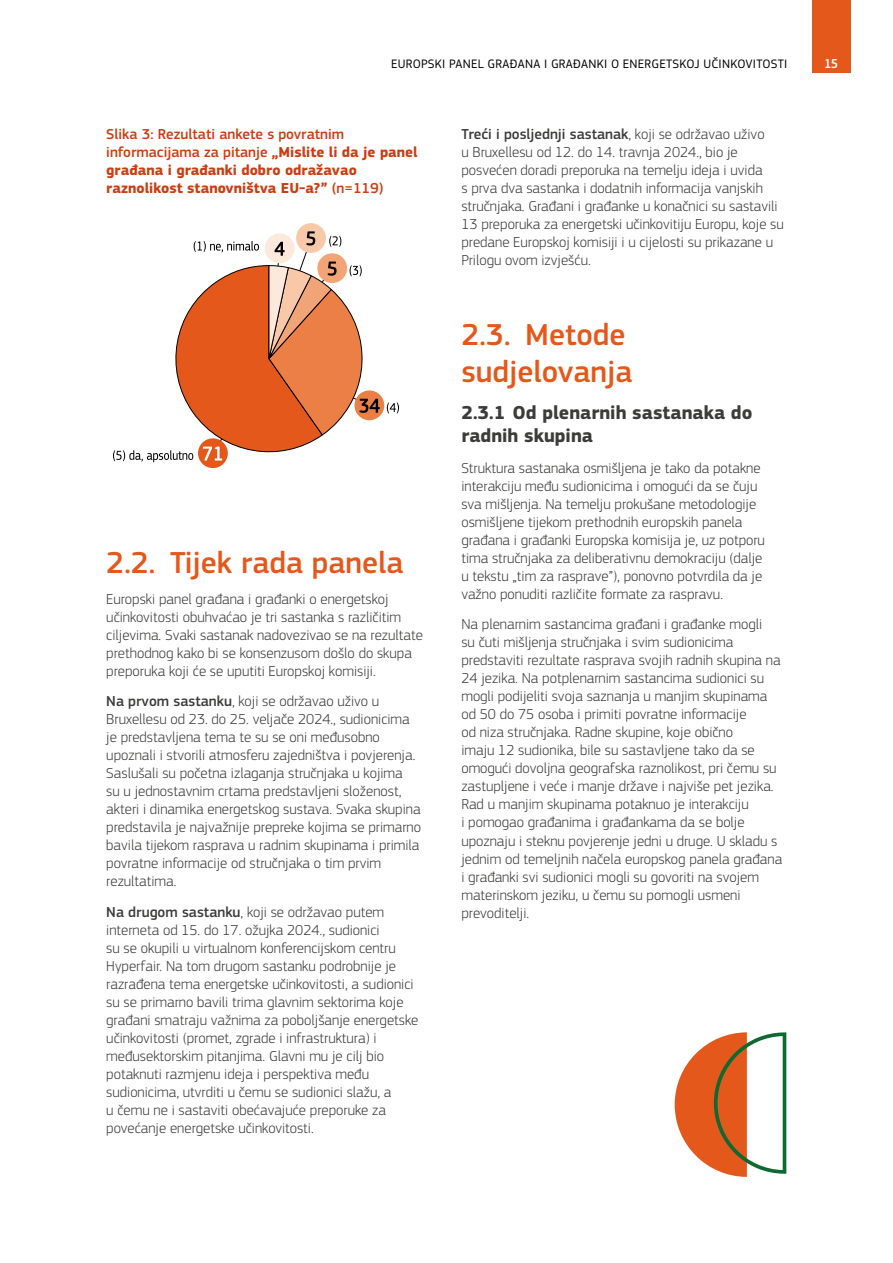
<style>
.page{position:relative;width:893px;height:1263px;background:#fff}
.page>*{position:absolute;margin:0;border:0;box-sizing:border-box;transform-origin:0 0}
.Heading_2__H2__numbering{font:500 31.5px/37.5px "EC Square Sans Pro";color:#e4581b}
.Heading_3__H3__numbering{font:700 19.5px/23.4px "EC Square Sans Pro";color:#3c3c3b}
.Body_text__P{font:300 15px/18px "EC Square Sans Pro";color:#3c3c3b}
.Body_text__P__NC{font:300 15px/18px "EC Square Sans Pro";color:#3c3c3b}
.Heading_3__H3__figure{font:700 15px/18px "EC Square Sans Pro";color:#cc3d12}
.t1{font:500 13.5px "EC Square Sans Cond Pro";color:#fff}
.t2{font:12.75px "EC Square Sans Pro";letter-spacing:.02em;color:#000}
.s1{font-weight:500}
</style>
<div class="page">
<svg style="left:675px;top:1032px;width:111px;height:145px"></svg>
<div style="left:812px;top:0;width:38px;height:72px;background:#e4581b"></div>
<div style="left:198px;top:438px;width:30px;height:30px;background:#e4581b;border-radius:50%"></div>
<div style="left:354px;top:390px;width:30px;height:30px;background:#eb7f46;border-radius:50%"></div>
<div style="left:296px;top:223px;width:30px;height:30px;background:#f8c8a9;border-radius:50%"></div>
<svg style="left:387px;top:402px;width:12px;height:11px"></svg>
<svg style="left:113px;top:231px;width:267px;height:233px"></svg>
<p class="t2" style="left:391px;top:56px;width:398px">EUROPSKI PANEL GRAĐANA I GRAĐANKI O ENERGETSKOJ UČINKOVITOSTI</p>
<p class="t1" style="left:824px;top:56px;width:15px">15</p>
<h3 class="Heading_3__H3__figure" style="left:106px;top:125px;width:313px"><span class="s1">Slika 3: Rezultati ankete s povratnim informacijama za pitanje</span> „Mislite li da je panel građana i građanki dobro odražavao raznolikost stanovništva EU-a?” <span class="s1">(n=119)</span></h3>
<h2 class="Heading_2__H2__numbering" style="left:106px;top:544px;width:299px">2.2. Tijek rada panela</h2>
<p class="Body_text__P" style="left:106px;top:590px;width:318px">Europski panel građana i građanki o energetskoj učinkovitosti obuhvaćao je tri sastanka s različitim ciljevima. Svaki sastanak nadovezivao se na rezultate prethodnog kako bi se konsenzusom došlo do skupa preporuka koji će se uputiti Europskoj komisiji.</p>
<p class="Body_text__P" style="left:106px;top:692px;width:316px"><span class="s1">Na prvom sastanku</span>, koji se održavao uživo u Bruxellesu od 23. do 25. veljače 2024., sudionicima je predstavljena tema te su se oni međusobno upoznali i stvorili atmosferu zajedništva i povjerenja.<br>Saslušali su početna izlaganja stručnjaka u kojima<br>su u jednostavnim crtama predstavljeni složenost, akteri i dinamika energetskog sustava. Svaka skupina predstavila je najvažnije prepreke kojima se primarno bavila tijekom rasprava u radnim skupinama i primila povratne informacije od stručnjaka o tim prvim rezultatima.</p>
<p class="Body_text__P" style="left:106px;top:903px;width:314px"><span class="s1">Na drugom sastanku</span>, koji se održavao putem interneta od 15. do 17. ožujka 2024., sudionici<br>su se okupili u virtualnom konferencijskom centru Hyperfair. Na tom drugom sastanku podrobnije je razrađena tema energetske učinkovitosti, a sudionici su se primarno bavili trima glavnim sektorima koje građani smatraju važnima za poboljšanje energetske učinkovitosti (promet, zgrade i infrastruktura) i međusektorskim pitanjima. Glavni mu je cilj bio potaknuti razmjenu ideja i perspektiva među sudionicima, utvrditi u čemu se sudionici slažu, a<br>u čemu ne i sastaviti obećavajuće preporuke za povećanje energetske učinkovitosti.</p>
<p class="Body_text__P__NC" style="left:461px;top:125px;width:324px"><span class="s1">Treći i posljednji sastanak</span>, koji se održavao uživo<br>u Bruxellesu od 12. do 14. travnja 2024., bio je posvećen doradi preporuka na temelju ideja i uvida<br>s prva dva sastanka i dodatnih informacija vanjskih stručnjaka. Građani i građanke u konačnici su sastavili 13 preporuka za energetski učinkovitiju Europu, koje su predane Europskoj komisiji i u cijelosti su prikazane u Prilogu ovom izvješću.</p>
<h2 class="Heading_2__H2__numbering" style="left:461px;top:316px;width:172px">2.3. Metode sudjelovanja</h2>
<h3 class="Heading_3__H3__numbering" style="left:461px;top:401px;width:293px">2.3.1 Od plenarnih sastanaka do radnih skupina</h3>
<p class="Body_text__P" style="left:461px;top:459px;width:305px">Struktura sastanaka osmišljena je tako da potakne interakciju među sudionicima i omogući da se čuju sva mišljenja. Na temelju prokušane metodologije osmišljene tijekom prethodnih europskih panela građana i građanki Europska komisija je, uz potporu tima stručnjaka za deliberativnu demokraciju (dalje u tekstu „tim za rasprave”), ponovno potvrdila da je važno ponuditi različite formate za raspravu.</p>
<p class="Body_text__P" style="left:461px;top:615px;width:322px">Na plenarnim sastancima građani i građanke mogli<br>su čuti mišljenja stručnjaka i svim sudionicima predstaviti rezultate rasprava svojih radnih skupina na 24 jezika. Na potplenarnim sastancima sudionici su mogli podijeliti svoja saznanja u manjim skupinama od 50 do 75 osoba i primiti povratne informacije<br>od niza stručnjaka. Radne skupine, koje obično<br>imaju 12 sudionika, bile su sastavljene tako da se omogući dovoljna geografska raznolikost, pri čemu su zastupljene i veće i manje države i najviše pet jezika.<br>Rad u manjim skupinama potaknuo je interakciju<br>i pomogao građanima i građankama da se bolje upoznaju i steknu povjerenje jedni u druge. U skladu s jednim od temeljnih načela europskog panela građana i građanki svi sudionici mogli su govoriti na svojem materinskom jeziku, u čemu su pomogli usmeni prevoditelji.</p>
</div>
